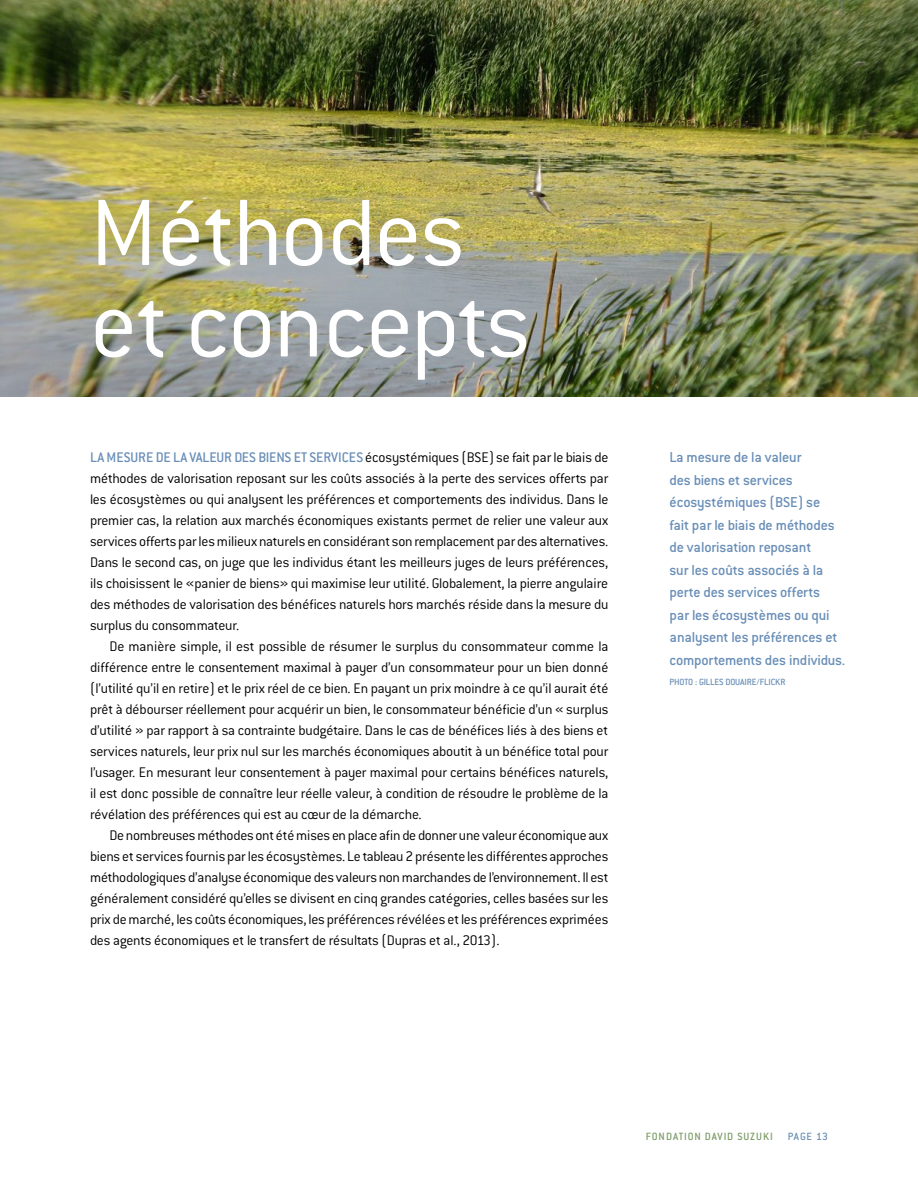
<style>
.page{position:relative;width:918px;height:1188px;background:#fff}
.page>*{position:absolute;margin:0;border:0;box-sizing:border-box;transform-origin:0 0}
.t1{font:300 103.5px/91.5px "Conduit ITC";letter-spacing:-.015em;color:#fff}
.t2{font:500 15.75px/22.5px "Conduit ITC";letter-spacing:-.015em;color:#698eb7}
.t3{font:300 15.3px/21px "Conduit ITC";letter-spacing:-.015em;color:#000;text-align:justify}
.t4{font:500 11.55px "Conduit ITC";letter-spacing:.075em;color:#7b9b65}
.t5{font:500 11.55px "Conduit ITC";color:#698eb7}
.t6{font:500 9.9px "Conduit ITC";letter-spacing:-.01em;color:#698eb7}
.s1{font-weight:500;color:#698eb7}
</style>
<div class="page">
<img style="left:1px;top:0;width:917px;height:397px">
<h1 class="t1" style="left:90px;top:187px;width:443px">Méthodes et concepts</h1>
<p class="t3" style="left:90px;top:446px;width:520px"><span class="s1">La mesure de la valeur des biens et services</span> écosystémiques (BSE) se fait par le biais de méthodes de valorisation reposant sur les coûts associés à la perte des services offerts par les écosystèmes ou qui analysent les préférences et comportements des individus. Dans le premier cas, la relation aux marchés économiques existants permet de relier une valeur aux services offerts par les milieux naturels en considérant son remplacement par des alternatives.<br>Dans le second cas, on juge que les individus étant les meilleurs juges de leurs préférences, ils choisissent le «panier de biens» qui maximise leur utilité. Globalement, la pierre angulaire des méthodes de valorisation des bénéfices naturels hors marchés réside dans la mesure du surplus du consommateur.</p>
<p class="t3" style="left:90px;top:636px;width:520px;text-indent:20px">De manière simple, il est possible de résumer le surplus du consommateur comme la différence entre le consentement maximal à payer d’un consommateur pour un bien donné (l’utilité qu’il en retire) et le prix réel de ce bien. En payant un prix moindre à ce qu’il aurait été prêt à débourser réellement pour acquérir un bien, le consommateur bénéficie d’un « surplus d’utilité » par rapport à sa contrainte budgétaire. Dans le cas de bénéfices liés à des biens et services naturels, leur prix nul sur les marchés économiques aboutit à un bénéfice total pour l’usager. En mesurant leur consentement à payer maximal pour certains bénéfices naturels, il est donc possible de connaître leur réelle valeur, à condition de résoudre le problème de la révélation des préférences qui est au cœur de la démarche.</p>
<p class="t3" style="left:90px;top:825px;width:520px;text-indent:20px">De nombreuses méthodes ont été mises en place afin de donner une valeur économique aux biens et services fournis par les écosystèmes. Le tableau 2 présente les différentes approches méthodologiques d’analyse économique des valeurs non marchandes de l’environnement. Il est généralement considéré qu’elles se divisent en cinq grandes catégories, celles basées sur les prix de marché, les coûts économiques, les préférences révélées et les préférences exprimées des agents économiques et le transfert de résultats (Dupras et al., 2013).</p>
<p class="t2" style="left:670px;top:446px;width:177px">La mesure de la valeur<br>des biens et services écosystémiques (BSE ) se<br>fait par le biais de méthodes de valorisation reposant<br>sur les coûts associés à la perte des services offerts<br>par les écosystèmes ou qui analysent les préférences et comportements des individus.</p>
<p class="t6" style="left:670px;top:677px;width:117px">Photo : gilles douaire/Flickr</p>
<p class="t4" style="left:646px;top:1130px;width:129px">Fondation David Suzuki</p>
<p class="t5" style="left:788px;top:1130px;width:42px">Page 13</p>
</div>
